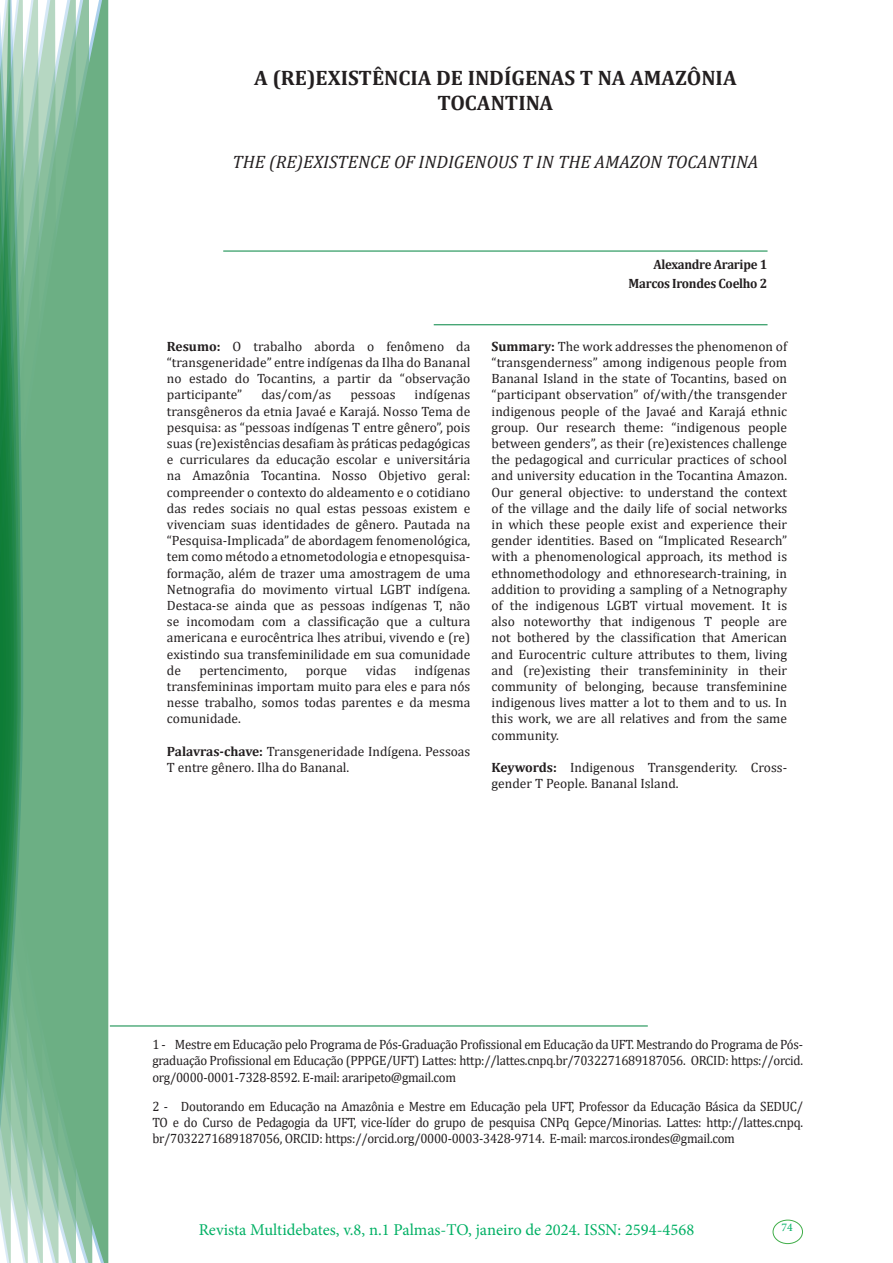
<style>
.page{position:relative;width:893px;height:1263px;background:#fff}
.page>*{position:absolute;margin:0;border:0;box-sizing:border-box;transform-origin:0 0}
.t1{font:700 21px/25.2px "Cambria";color:#231f20;text-align:center}
.t2{font:italic 18px "Cambria";color:#231f20}
.t3{font:16.5px "Minion Pro";color:#00b064}
.Currículo{font:13.5px/16.2px "Cambria";color:#231f20;text-align:justify}
.Currículo-2{font:13.5px/16.2px "Cambria";color:#231f20;text-align:justify;scale:.95 1}
.Autores{font:700 13.5px "Cambria";letter-spacing:-.02em;color:#231f20;scale:.95 1}
.t4{font:11.7px "Minion Pro";color:#00b064}
.s1{font-weight:700}
</style>
<div class="page">
<svg style="left:95px;top:0;width:16px;height:1263px;background:#85bd9a"></svg>
<svg style="left:79px;top:0;width:16px;height:1263px;background:#71b289"></svg>
<svg style="left:62px;top:0;width:17px;height:1263px;background:#75b48c"></svg>
<svg style="left:45px;top:0;width:17px;height:1263px;background:#7cb792"></svg>
<svg style="left:30px;top:0;width:15px;height:1263px;background:#80ba96"></svg>
<svg style="left:0;top:0;width:30px;height:1263px;background:#61a97f"></svg>
<div style="left:772px;top:1219px;width:31px;height:25px;border:1px solid #40ae49;border-radius:50%"></div>
<hr style="left:223px;top:251px;width:544px;height:1px;background:#008540">
<hr style="left:434px;top:324px;width:333px;height:1px;background:#008540">
<hr style="left:110px;top:1025px;width:538px;height:1px;background:#008540">
<p class="t1" style="left:254px;top:64px;width:484px">A (RE)EXISTÊNCIA DE INDÍGENAS T NA AMAZÔNIA<br>TOCANTINA</p>
<p class="t2" style="left:232px;top:149px;width:527px">THE (RE)EXISTENCE OF INDIGENOUS T IN THE AMAZON TOCANTINA</p>
<p class="Currículo" style="left:167px;top:338px;width:305px"><span class="s1">Resumo:</span> O trabalho aborda o fenômeno da “transgeneridade” entre indígenas da Ilha do Bananal no estado do Tocantins, a partir da “observação participante”</p>
<p class="Currículo" style="left:167px;top:387px;width:305px;text-indent:248px">indígenas transgêneros da etnia Javaé e Karajá. Nosso Tema de pesquisa: as “pessoas indígenas T entre gênero”, pois suas (re)existências desafiam às práticas pedagógicas e curriculares da educação escolar e universitária na Amazônia Tocantina. Nosso Objetivo geral: compreender o contexto do aldeamento e o cotidiano das redes sociais no qual estas pessoas existem e vivenciam suas identidades de gênero. Pautada na “Pesquisa-Implicada” de abordagem fenomenológica, tem como método a etnometodologia e etnopesquisa&shy;formação, além de trazer uma amostragem de uma Netnografia do movimento virtual LGBT indígena.<br>Destaca-se ainda que as pessoas indígenas T, não se incomodam com a classificação que a cultura americana e eurocêntrica lhes atribui, vivendo e (re) existindo sua transfeminilidade em sua comunidade de</p>
<p class="Currículo" style="left:261px;top:387px;width:71px">das/com/as</p>
<p class="Currículo" style="left:350px;top:387px;width:47px">pessoas</p>
<p class="Currículo" style="left:167px;top:662px;width:305px;text-indent:248px">indígenas transfemininas importam muito para eles e para nós nesse trabalho, somos todas parentes e da mesma comunidade.</p>
<p class="Currículo" style="left:167px;top:743px;width:305px"><span class="s1">Palavras-chave:</span> Transgeneridade Indígena. Pessoas<br>T entre gênero. Ilha do Bananal.</p>
<p class="Currículo" style="left:199px;top:662px;width:89px">pertencimento,</p>
<p class="Currículo" style="left:306px;top:662px;width:43px">porque</p>
<p class="Currículo" style="left:366px;top:662px;width:32px">vidas</p>
<p class="Autores" style="left:653px;top:255px;width:122px">Alexandre Araripe 1</p>
<p class="Autores" style="left:629px;top:274px;width:148px">Marcos Irondes Coelho 2</p>
<p class="Currículo" style="left:492px;top:338px;width:297px"><span class="s1">Summary:</span> The work addresses the phenomenon of “transgenderness” among indigenous people from Bananal Island in the state of Tocantins, based on “participant observation” of/with/the transgender indigenous people of the Javaé and Karajá ethnic group. Our research theme: “indigenous people between genders”, as their (re)existences challenge the pedagogical and curricular practices of school and university education in the Tocantina Amazon.<br>Our general objective: to understand the context of the village and the daily life of social networks in which these people exist and experience their gender identities. Based on “Implicated Research” with a phenomenological approach, its method is ethnomethodology and ethnoresearch-training, in addition to providing a sampling of a Netnography of the indigenous LGBT virtual movement. It is also noteworthy that indigenous T people are not bothered by the classification that American and Eurocentric culture attributes to them, living and (re)existing their transfemininity in their community of belonging, because transfeminine indigenous lives matter a lot to them and to us. In this work, we are all relatives and from the same community.</p>
<p class="Currículo" style="left:492px;top:759px;width:297px"><span class="s1">Keywords:</span> Indigenous Transgenderity. Cross&shy;gender T People. Bananal Island.</p>
<p class="Currículo-2" style="left:152px;top:1036px;width:686px">1 - Mestre em Educação pelo Programa de Pós-Graduação Profissional em Educação da UFT. Mestrando do Programa de Pós&shy;graduação Profissional em Educação (PPPGE/UFT) Lattes: http://lattes.cnpq.br/7032271689187056. ORCID: https://orcid. org/0000-0001-7328-8592. E-mail: araripeto@gmail.com</p>
<p class="Currículo-2" style="left:152px;top:1098px;width:686px">2 - Doutorando em Educação na Amazônia e Mestre em Educação pela UFT, Professor da Educação Básica da SEDUC/ TO e do Curso de Pedagogia da UFT, vice-líder do grupo de pesquisa CNPq Gepce/Minorias. Lattes: http://lattes.cnpq. br/7032271689187056, ORCID: https://orcid.org/0000-0003-3428-9714. E-mail: marcos.irondes@gmail.com</p>
<p class="t3" style="left:199px;top:1218px;width:497px">Revista Multidebates, v.8, n.1 Palmas-TO, janeiro de 2024. ISSN: 2594-4568</p>
<p class="t4" style="left:781px;top:1219px;width:13px">74</p>
</div>
